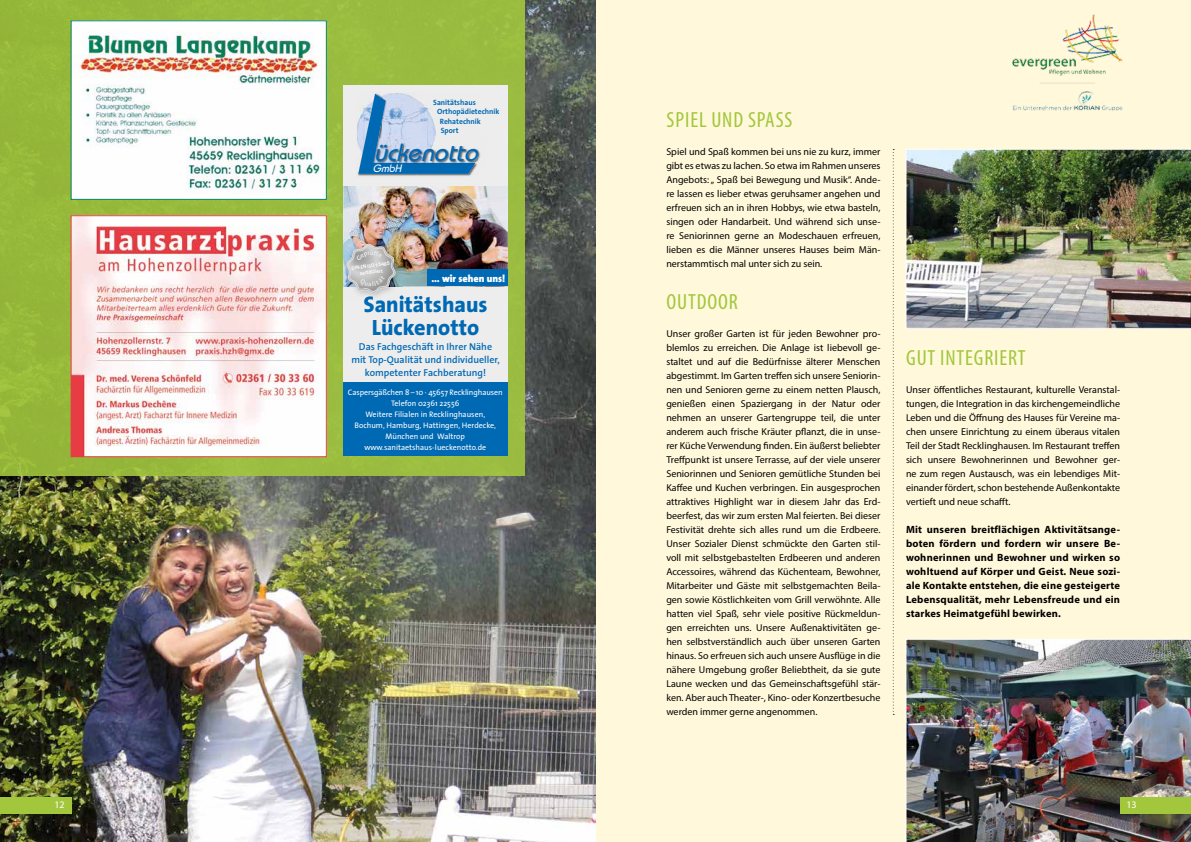
<style>
.page{position:relative;width:1191px;height:842px;background:#fff8da}
.page>*{position:absolute;margin:0;border:0;box-sizing:border-box;transform-origin:0 0}
.t1{font:italic 500 24.9px "Bauhaus";color:#0069b4}
.t2{font:800 22.2px/23.3px "Thesis Sans";color:#0069b4;text-align:center}
.t3{font:condensed 22px "Myriad Pro";letter-spacing:.04em;color:#a2c73d}
.t4{font:italic 500 10.7px "Bauhaus";color:#fff}
.t5{font:700 10.5px/14px "Myriad Pro";letter-spacing:.02em;color:#000;text-align:justify}
.t6{font:900 10.2px "Thesis Sans";color:#fff}
.t7{font:10px/14px "Myriad Pro";color:#000;text-align:justify}
.t8{font:600 10px/13px "Thesis Sans";color:#0069b4;text-align:center}
.t9{font:10px "Myriad Pro";color:#fff}
.t10{font:8px/11px "Thesis Sans";color:#fff;text-align:center}
.t11{font:700 7.6px "Thesis Sans";color:#0069b4}
.t12{font:700 5px/6.4px "Thesis Sans";color:#fff;text-align:center}
.s1{font-family:"Helvetica Neue LT"}
</style>
<div class="page">
<img style="left:0;top:0;width:595px;height:842px">
<img style="left:905px;top:639px;width:286px;height:203px">
<img style="left:1012px;top:14px;width:111px;height:97px">
<div style="left:1120px;top:797px;width:71px;height:16px;background:#a2c73d"></div>
<div style="left:0;top:797px;width:71px;height:16px;background:#a2c73d"></div>
<div style="left:0;top:0;width:524px;height:476px;background:#99ba3e"></div>
<div style="left:343px;top:86px;width:165px;height:370px;background:#ededed"></div>
<img style="left:417px;top:174px;width:54px;height:2px">
<img style="left:357px;top:173px;width:60px;height:3px">
<img style="left:357px;top:93px;width:48px;height:18px">
<img style="left:357px;top:122px;width:1px;height:23px">
<svg style="left:358px;top:94px;width:116px;height:80px"></svg>
<img style="left:475px;top:149px;width:6px;height:19px">
<img style="left:371px;top:139px;width:104px;height:31px">
<div style="left:343px;top:382px;width:165px;height:74px;background:#0069b4"></div>
<img style="left:343px;top:186px;width:165px;height:100px">
<div style="left:427px;top:270px;width:81px;height:16px;background:#0069b4"></div>
<img style="left:343px;top:286px;width:60px;height:9px">
<img style="left:364px;top:295px;width:39px;height:6px">
<img style="left:343px;top:240px;width:60px;height:46px">
<img style="left:73px;top:217px;width:251px;height:238px">
<div style="left:71px;top:215px;width:255px;height:242px;border:1px solid #e83c44"></div>
<img style="left:73px;top:23px;width:251px;height:175px">
<svg style="left:892px;top:149px;width:2px;height:566px"></svg>
<img style="left:905px;top:149px;width:286px;height:180px">
<svg style="left:346px;top:244px;width:50px;height:49px"></svg>
<p class="t11" style="left:433px;top:99px;width:44px">Sanitätshaus</p>
<p class="t11" style="left:437px;top:108px;width:64px">Orthopädietechnik</p>
<p class="t11" style="left:440px;top:117px;width:42px">Rehatechnik</p>
<p class="t11" style="left:441px;top:126px;width:19px">Sport</p>
<h1 class="t1" style="left:374px;top:138px;width:111px">ückenotto</h1>
<p class="t4" style="left:373px;top:162px;width:33px">GmbH</p>
<p class="t12" style="left:351px;top:265px;width:40px;rotate:-7deg">DIN EN ISO <span class="s1">13485 </span>zertifiziert</p>
<p class="t6" style="left:431px;top:272px;width:75px">… wir sehen uns!</p>
<h2 class="t2" style="left:363px;top:293px;width:126px">Sanitätshaus<br>Lückenotto</h2>
<p class="t8" style="left:351px;top:341px;width:150px">Das Fachgeschäft in Ihrer Nähe mit Top-Qualität und individueller, kompetenter Fachberatung!</p>
<p class="t10" style="left:348px;top:387px;width:156px">Caspersgäßchen 8 – 10 · 45657 Recklinghausen Telefon 02361 22556<br>Weitere Filialen in Recklinghausen,<br>Bochum, Hamburg, Hattingen, Herdecke, München und Waltrop www.sanitaetshaus-lueckenotto.de</p>
<h3 class="t3" style="left:666px;top:106px;width:127px">SPIEL UND SPASS</h3>
<p class="t7" style="left:666px;top:144px;width:216px">Spiel und Spaß kommen bei uns nie zu kurz, immer gibt es etwas zu lachen. So etwa im Rahmen unseres Angebots: „ Spaß bei Bewegung und Musik“. Ande&shy;re lassen es lieber etwas geruhsamer angehen und erfreuen sich an in ihren Hobbys, wie etwa basteln, singen oder Handarbeit. Und während sich unse&shy;re Seniorinnen gerne an Modeschauen erfreuen, lieben es die Männer unseres Hauses beim Män&shy;nerstammtisch mal unter sich zu sein.</p>
<h3 class="t3" style="left:666px;top:288px;width:73px">OUTDOOR</h3>
<p class="t7" style="left:666px;top:326px;width:216px">Unser großer Garten ist für jeden Bewohner pro&shy;blemlos zu erreichen. Die Anlage ist liebevoll ge&shy;staltet und auf die Bedürfnisse älterer Menschen abgestimmt. Im Garten treffen sich unsere Seniorin&shy;nen und Senioren gerne zu einem netten Plausch, genießen einen Spaziergang in der Natur oder nehmen an unserer Gartengruppe teil, die unter anderem auch frische Kräuter pflanzt, die in unse&shy;rer Küche Verwendung finden. Ein äußerst beliebter Treffpunkt ist unsere Terrasse, auf der viele unserer Seniorinnen und Senioren gemütliche Stunden bei Kaffee und Kuchen verbringen. Ein ausgesprochen attraktives Highlight war in diesem Jahr das Erd&shy;beerfest, das wir zum ersten Mal feierten. Bei dieser Festivität drehte sich alles rund um die Erdbeere.<br>Unser Sozialer Dienst schmückte den Garten stil&shy;voll mit selbstgebastelten Erdbeeren und anderen Accessoires, während das Küchenteam, Bewohner, Mitarbeiter und Gäste mit selbstgemachten Beila&shy;gen sowie Köstlichkeiten vom Grill verwöhnte. Alle hatten viel Spaß, sehr viele positive Rückmeldun&shy;gen erreichten uns. Unsere Außenaktivitäten ge&shy;hen selbstverständlich auch über unseren Garten hinaus. So erfreuen sich auch unsere Ausflüge in die nähere Umgebung großer Beliebtheit, da sie gute Laune wecken und das Gemeinschaftsgefühl stär&shy;ken. Aber auch Theater-, Kino- oder Konzertbesuche werden immer gerne angenommen.</p>
<h3 class="t3" style="left:906px;top:344px;width:121px">GUT INTEGRIERT</h3>
<p class="t7" style="left:906px;top:382px;width:216px">Unser öffentliches Restaurant, kulturelle Veranstal&shy;tungen, die Integration in das kirchengemeindliche Leben und die Öffnung des Hauses für Vereine ma&shy;chen unsere Einrichtung zu einem überaus vitalen Teil der Stadt Recklinghausen. Im Restaurant treffen sich unsere Bewohnerinnen und Bewohner ger&shy;ne zum regen Austausch, was ein lebendiges Mit&shy;einander fördert, schon bestehende Außenkontakte vertieft und neue schafft.</p>
<p class="t5" style="left:906px;top:522px;width:216px">Mit unseren breitflächigen Aktivitätsange&shy;boten fördern und fordern wir unsere Be&shy;wohnerinnen und Bewohner und wirken so wohltuend auf Körper und Geist. Neue sozi&shy;ale Kontakte entstehen, die eine gesteigerte Lebensqualität, mehr Lebensfreude und ein starkes Heimatgefühl bewirken.</p>
<p class="t9" style="left:54px;top:798px;width:12px">12</p>
<p class="t9" style="left:1126px;top:798px;width:12px">13</p>
</div>
